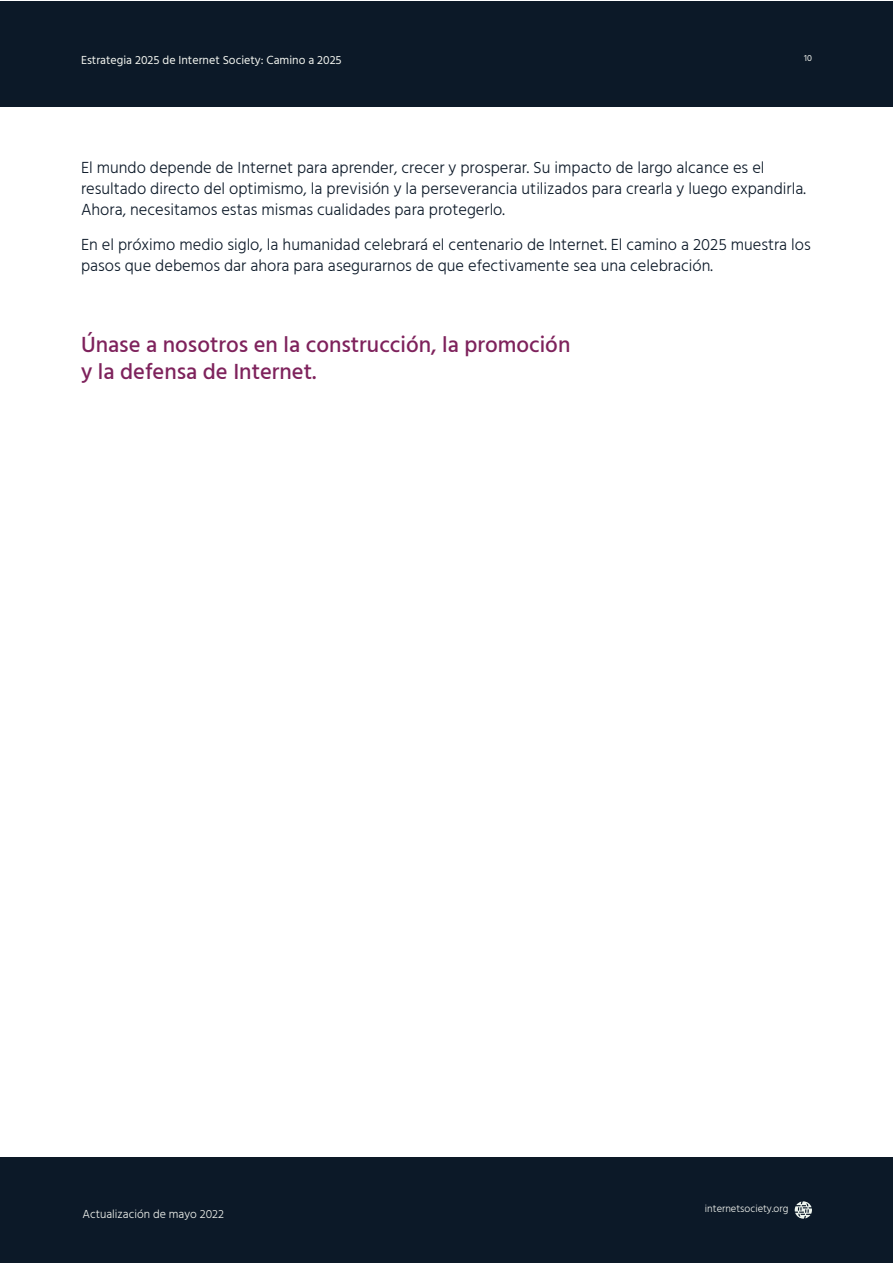
<style>
.page{position:relative;width:893px;height:1263px;background:#fff}
.page>*{position:absolute;margin:0;border:0;box-sizing:border-box;transform-origin:0 0}
.t1{font:500 22.5px/27px "Hind";color:#7e225c}
.t2{font:300 16.5px/21px "Hind";color:#0c1928}
.t3{font:12px "Hind";color:#f3f5f0}
.t4{font:300 12px "Hind";color:#f3f5f0}
.t5{font:300 10.5px "Hind";color:#f3f5f0}
.t6{font:9px "Hind";color:#f3f5f0}
</style>
<div class="page">
<div style="left:0;top:1157px;width:893px;height:106px;background:#0c1928"></div>
<div style="left:0;top:1px;width:893px;height:106px;background:#0c1928"></div>
<svg style="left:795px;top:1201px;width:17px;height:18px"></svg>
<p class="t3" style="left:81px;top:52px;width:262px">Estrategia 2025 de Internet Society: Camino a 2025</p>
<p class="t6" style="left:804px;top:52px;width:9px">10</p>
<p class="t2" style="left:81px;top:158px;width:726px">El mundo depende de Internet para aprender, crecer y prosperar. Su impacto de largo alcance es el resultado directo del optimismo, la previsión y la perseverancia utilizados para crearla y luego expandirla.<br>Ahora, necesitamos estas mismas cualidades para protegerlo.</p>
<p class="t2" style="left:81px;top:235px;width:731px">En el próximo medio siglo, la humanidad celebrará el centenario de Internet. El camino a 2025 muestra los pasos que debemos dar ahora para asegurarnos de que efectivamente sea una celebración.</p>
<h1 class="t1" style="left:81px;top:332px;width:491px">Únase a nosotros en la construcción, la promoción y la defensa de Internet.</h1>
<p class="t4" style="left:82px;top:1206px;width:143px">Actualización de mayo 2022</p>
<p class="t5" style="left:705px;top:1202px;width:85px">internetsociety.org</p>
</div>
